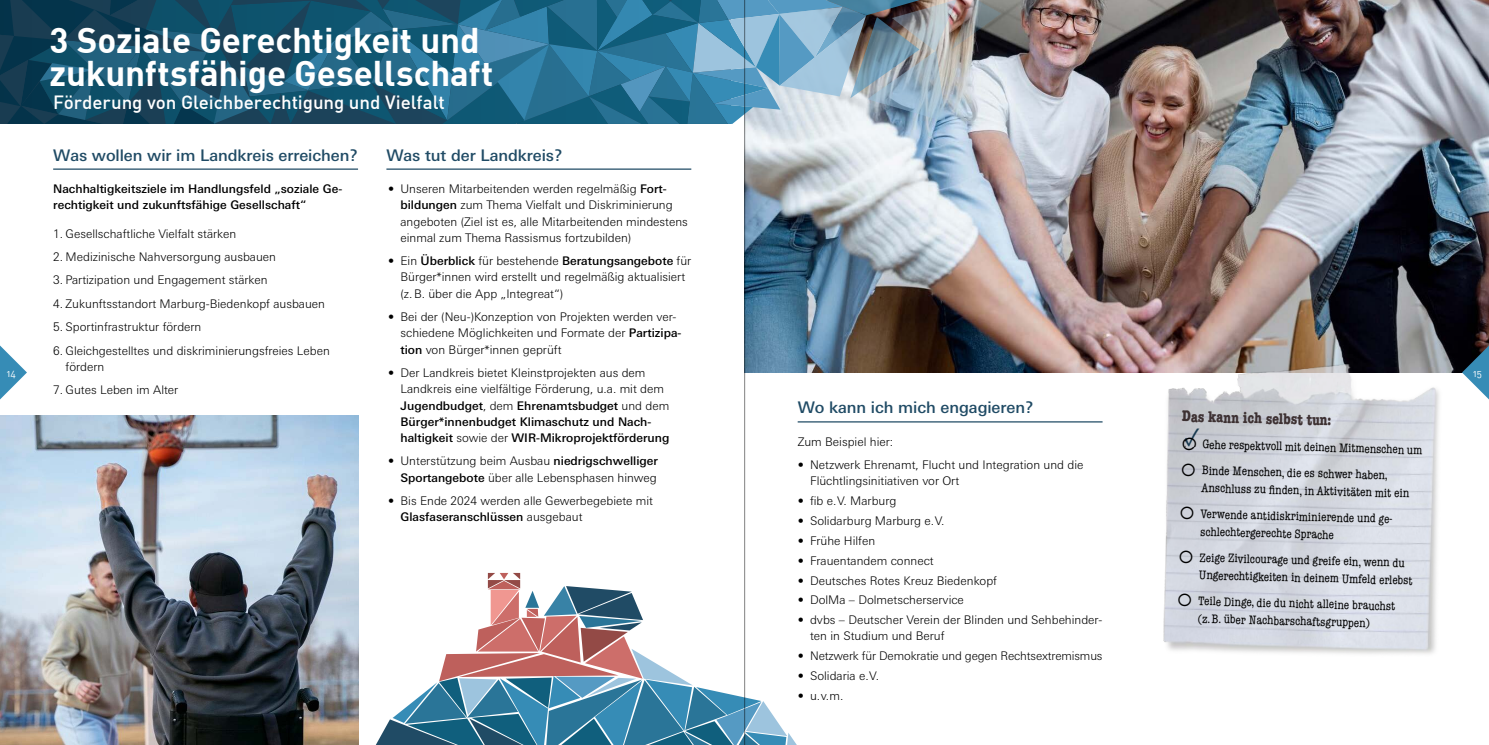
<style>
.page{position:relative;width:1489px;height:745px;background:#fff}
.page>*{position:absolute;margin:0;border:0;box-sizing:border-box;transform-origin:0 0}
.t1{font:35px/32.5px "DIN Bold";letter-spacing:-.005em;color:#fff}
.t2{font:21.88px "Acumin Pro";color:#204b65}
.t3{font:500 18.75px "DIN";letter-spacing:-.005em;color:#fff}
.t4{font:500 16px "LT Univers Basic";letter-spacing:-.005em;color:#204b65}
.t5{font:700 condensed 16px "American Typewriter";color:#3d3132}
.t6{font:condensed 12.5px/26.1px "American Typewriter ITC Pro";color:#000}
.t7{font:300 11.88px/16.2px "LT Univers Basic";color:#000}
.t8{font:500 11.88px/16.2px "LT Univers Basic";color:#000}
.t9{font:10px "DIN Regular Alternate";color:#fff}
.s1{font-weight:500}
</style>
<div class="page">
<img style="left:745px;top:0;width:743px;height:372px">
<img style="left:1157px;top:359px;width:290px;height:295px">
<img style="left:0;top:415px;width:358px;height:329px">
<svg style="left:0;top:0;width:1001px;height:124px;background:#3d728c"></svg>
<svg style="left:0;top:345px;width:27px;height:54px"></svg>
<svg style="left:1461px;top:345px;width:27px;height:54px"></svg>
<hr style="left:386px;top:168px;width:305px;height:2px;background:#204b65">
<hr style="left:53px;top:168px;width:305px;height:2px;background:#204b65">
<hr style="left:797px;top:421px;width:305px;height:1px;background:#204b65">
<svg style="left:376px;top:572px;width:420px;height:172px"></svg>
<hr style="left:744px;top:0;width:1px;height:744px;background:#000">
<svg style="left:1182px;top:436px;width:13px;height:14px"></svg>
<svg style="left:1181px;top:462px;width:13px;height:14px"></svg>
<svg style="left:1180px;top:506px;width:13px;height:13px"></svg>
<svg style="left:1179px;top:549px;width:13px;height:14px"></svg>
<svg style="left:1178px;top:593px;width:13px;height:13px"></svg>
<h1 class="t1" style="left:50px;top:23px;width:445px">3 Soziale Gerechtigkeit und zukunftsfähige Gesellschaft</h1>
<h3 class="t3" style="left:53px;top:90px;width:393px">Förderung von Gleichberechtigung und Vielfalt</h3>
<h3 class="t4" style="left:53px;top:145px;width:306px">Was wollen wir im Landkreis erreichen?</h3>
<h3 class="t4" style="left:386px;top:145px;width:178px">Was tut der Landkreis?</h3>
<p class="t8" style="left:53px;top:180px;width:290px">Nachhaltigkeitsziele im Handlungsfeld „soziale Ge&shy;rechtigkeit und zukunftsfähige Gesellschaft“</p>
<p class="t7" style="left:53px;top:225px;width:185px">1. Gesellschaftliche Vielfalt stärken</p>
<p class="t7" style="left:53px;top:248px;width:224px">2. Medizinische Nahversorgung ausbauen</p>
<p class="t7" style="left:53px;top:272px;width:216px">3. Partizipation und Engagement stärken</p>
<p class="t7" style="left:53px;top:295px;width:273px">4. Zukunftsstandort Marburg-Biedenkopf ausbauen</p>
<p class="t7" style="left:53px;top:318px;width:150px">5. Sportinfrastruktur fördern</p>
<p class="t7" style="left:66px;top:342px;width:266px;text-indent:-12px">6. Gleichgestelltes und diskriminierungsfreies Leben fördern</p>
<p class="t7" style="left:53px;top:381px;width:127px">7. Gutes Leben im Alter</p>
<p class="t7" style="left:400px;top:180px;width:289px;text-indent:-12px">• Unseren Mitarbeitenden werden regelmäßig <span class="s1">Fort&shy;bildungen</span> zum Thema Vielfalt und Diskriminierung angeboten (Ziel ist es, alle Mitarbeitenden mindestens einmal zum Thema Rassismus fortzubilden)</p>
<p class="t7" style="left:400px;top:252px;width:292px;text-indent:-12px">• Ein <span class="s1">Überblick</span> für bestehende <span class="s1">Beratungsangebote</span> für<br>Bürger*innen wird erstellt und regelmäßig aktualisiert (z.B. über die App „Integreat“)</p>
<p class="t7" style="left:400px;top:308px;width:282px;text-indent:-12px">• Bei der (Neu-)Konzeption von Projekten werden ver&shy;schiedene Möglichkeiten und Formate der <span class="s1">Partizipa&shy;tion</span> von Bürger*innen geprüft</p>
<p class="t7" style="left:400px;top:364px;width:270px;text-indent:-12px">• Der Landkreis bietet Kleinstprojekten aus dem Landkreis eine vielfältige Förderung, u.a. mit dem <span class="s1">Jugendbudget</span>, dem <span class="s1">Ehrenamtsbudget</span> und dem <span class="s1">Bürger*innenbudget Klimaschutz und Nach&shy;haltigkeit</span> sowie der <span class="s1">WIR-Mikroprojektförderung</span></p>
<p class="t7" style="left:388px;top:452px;width:271px;text-align:right">• Unterstützung beim Ausbau <span class="s1">niedrigschwelliger<br>Sportangebote</span> über alle Lebensphasen hinweg</p>
<p class="t7" style="left:400px;top:492px;width:254px;text-indent:-12px">• Bis Ende 2024 werden alle Gewerbegebiete mit<br><span class="s1">Glasfaseranschlüssen</span> ausgebaut</p>
<p class="t9" style="left:7px;top:367px;width:11px">14</p>
<p class="t9" style="left:1472px;top:367px;width:10px">15</p>
<h3 class="t4" style="left:797px;top:398px;width:237px">Wo kann ich mich engagieren?</h3>
<p class="t7" style="left:797px;top:433px;width:97px">Zum Beispiel hier:</p>
<p class="t7" style="left:810px;top:456px;width:275px;text-indent:-12px">• Netzwerk Ehrenamt, Flucht und Integration und die<br>Flüchtlingsinitiativen vor Ort</p>
<p class="t7" style="left:797px;top:492px;width:100px">• fib e.V. Marburg</p>
<p class="t7" style="left:797px;top:512px;width:148px">• Solidarburg Marburg e.V.</p>
<p class="t7" style="left:797px;top:532px;width:79px">• Frühe Hilfen</p>
<p class="t7" style="left:797px;top:552px;width:137px">• Frauentandem connect</p>
<p class="t7" style="left:797px;top:571px;width:201px">• Deutsches Rotes Kreuz Biedenkopf</p>
<p class="t7" style="left:797px;top:591px;width:168px">• DolMa – Dolmetscherservice</p>
<p class="t7" style="left:810px;top:611px;width:294px;text-indent:-12px">• dvbs – Deutscher Verein der Blinden und Sehbehinder&shy;ten in Studium und Beruf</p>
<p class="t7" style="left:797px;top:647px;width:306px">• Netzwerk für Demokratie und gegen Rechtsextremismus</p>
<p class="t7" style="left:797px;top:667px;width:83px">• Solidaria e.V.</p>
<p class="t7" style="left:797px;top:687px;width:47px">• u.v.m.</p>
<h3 class="t5" style="left:1182px;top:402px;width:151px;rotate:2deg">Das kann ich selbst tun:</h3>
<p class="t6" style="left:1202px;top:430px;width:221px;rotate:2deg">Gehe respektvoll mit deinen Mitmenschen um<br>Binde Menschen, die es schwer haben,</p>
<p class="t6" style="left:1201px;top:473px;width:209px;rotate:2deg">Anschluss zu fi nden, in Aktivitäten mit ein<br>Verwende antidiskriminierende und ge-</p>
<p class="t6" style="left:1200px;top:517px;width:207px;line-height:25.8px;rotate:2deg">schlechtergerechte Sprache<br>Zeige Zivilcourage und greife ein, wenn du</p>
<p class="t6" style="left:1199px;top:560px;width:215px;rotate:2deg">Ungerechtigkeiten in deinem Umfeld erlebst<br>Teile Dinge, die du nicht alleine brauchst</p>
<p class="t6" style="left:1198px;top:604px;width:174px;rotate:2deg">(z.B. über Nachbarschaftsgruppen)</p>
<h2 class="t2" style="left:1184px;top:422px;width:17px">✓</h2>
</div>
